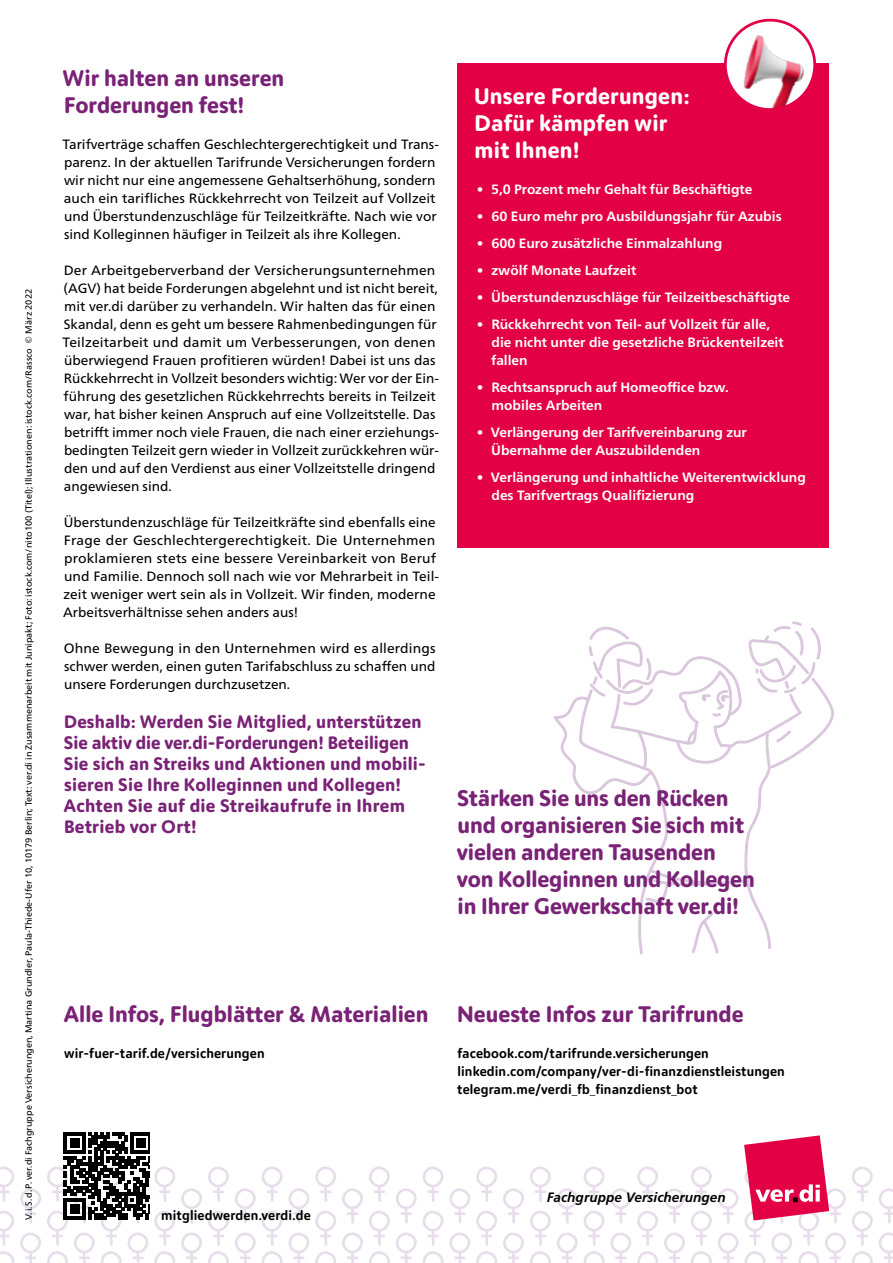
<style>
.page{position:relative;width:893px;height:1263px;background:#fff}
.page>*{position:absolute;margin:0;border:0;box-sizing:border-box;transform-origin:0 0}
.t1{font:700 22.5px/27px "Moniker";letter-spacing:-.005em;color:#792276}
.t2{font:700 22.5px/27px "Moniker";letter-spacing:.01em;color:#fff}
.Teaser_1{font:700 18px/21px "Moniker";letter-spacing:.01em;color:#792276}
.FT{font:13.5px/18px "Frutiger Neue LT Pro";color:#000}
.t3{font:700 13.5px/18px "Frutiger Neue LT Pro";color:#fff}
.Webadressen{font:500 13.5px "Moniker";letter-spacing:.01em;color:#000}
.t4{font:italic 700 13.5px "Frutiger LT Std";letter-spacing:.005em;color:#000}
.Impressum{font:9px "Frutiger Neue LT Pro";color:#000}
.s1{font-weight:400}
</style>
<div class="page">
<svg style="left:20px;top:1188px;width:21px;height:75px"></svg>
<svg style="left:181px;top:1188px;width:21px;height:75px"></svg>
<svg style="left:342px;top:1188px;width:21px;height:75px"></svg>
<svg style="left:235px;top:1188px;width:21px;height:75px"></svg>
<svg style="left:396px;top:1188px;width:21px;height:75px"></svg>
<svg style="left:610px;top:1188px;width:21px;height:75px"></svg>
<svg style="left:503px;top:1188px;width:21px;height:75px"></svg>
<svg style="left:664px;top:1188px;width:21px;height:75px"></svg>
<svg style="left:879px;top:1188px;width:14px;height:75px"></svg>
<svg style="left:0;top:1166px;width:14px;height:97px"></svg>
<svg style="left:315px;top:1166px;width:21px;height:97px"></svg>
<svg style="left:208px;top:1166px;width:21px;height:97px"></svg>
<svg style="left:369px;top:1166px;width:21px;height:97px"></svg>
<svg style="left:262px;top:1166px;width:47px;height:97px"></svg>
<svg style="left:423px;top:1166px;width:47px;height:97px"></svg>
<svg style="left:476px;top:1166px;width:21px;height:97px"></svg>
<svg style="left:637px;top:1166px;width:21px;height:97px"></svg>
<svg style="left:530px;top:1166px;width:21px;height:97px"></svg>
<svg style="left:691px;top:1166px;width:21px;height:97px"></svg>
<svg style="left:852px;top:1166px;width:21px;height:97px"></svg>
<svg style="left:557px;top:1166px;width:47px;height:97px"></svg>
<svg style="left:718px;top:1135px;width:128px;height:128px"></svg>
<svg style="left:47px;top:1132px;width:128px;height:131px"></svg>
<div style="left:457px;top:64px;width:372px;height:484px;background:#e40045"></div>
<img style="left:729px;top:20px;width:86px;height:87px">
<div style="left:724px;top:19px;width:92px;height:92px;border:3px solid #e40045;border-radius:50%"></div>
<svg style="left:553px;top:621px;width:281px;height:334px"></svg>
<p class="Impressum" style="left:23px;top:1220px;width:933px;rotate:-90deg">V.i.S.d.P. ver.di Fachgruppe Versicherungen, Martina Grundler, Paula-Thiede-Ufer 10, 10179 Berlin; Text: ver.di in Zusammenarbeit mit Junipakt; Foto: istock.com/nito100 (Titel); Illustrationen: istock.com/Rassco © März 2022</p>
<h2 class="t1" style="left:63px;top:63px;width:223px">Wir halten an unseren<br>Forderungen fest!</h2>
<p class="FT" style="left:63px;top:135px;width:378px">Tarifverträge schaffen Geschlechtergerechtigkeit und Trans&shy;parenz. In der aktuellen Tarifrunde Versicherungen fordern wir nicht nur eine angemessene Gehaltserhöhung, sondern auch ein tarifliches Rückkehrrecht von Teilzeit auf Vollzeit und Überstundenzuschläge für Teilzeitkräfte. Nach wie vor sind Kolleginnen häufiger in Teilzeit als ihre Kollegen.</p>
<p class="FT" style="left:63px;top:261px;width:378px">Der Arbeitgeberverband der Versicherungsunternehmen (AGV) hat beide Forderungen abgelehnt und ist nicht bereit, mit ver.di darüber zu verhandeln. Wir halten das für einen Skandal, denn es geht um bessere Rahmenbedingungen für Teilzeitarbeit und damit um Verbesserungen, von denen überwiegend Frauen profitieren würden! Dabei ist uns das Rückkehrrecht in Vollzeit besonders wichtig: Wer vor der Ein&shy;führung des gesetzlichen Rückkehrrechts bereits in Teilzeit war, hat bisher keinen Anspruch auf eine Vollzeitstelle. Das betrifft immer noch viele Frauen, die nach einer erziehungs&shy;bedingten Teilzeit gern wieder in Vollzeit zurückkehren wür&shy;den und auf den Verdienst aus einer Vollzeitstelle dringend angewiesen sind.</p>
<p class="FT" style="left:63px;top:513px;width:377px">Überstundenzuschläge für Teilzeitkräfte sind ebenfalls eine Frage der Geschlechtergerechtigkeit. Die Unternehmen proklamieren stets eine bessere Vereinbarkeit von Beruf und Familie. Dennoch soll nach wie vor Mehrarbeit in Teil&shy;zeit weniger wert sein als in Vollzeit. Wir finden, moderne Arbeitsverhältnisse sehen anders aus!</p>
<p class="FT" style="left:64px;top:639px;width:373px;text-align:justify">Ohne Bewegung in den Unternehmen wird es allerdings schwer werden, einen guten Tarifabschluss zu schaffen und unsere Forderungen durchzusetzen.</p>
<p class="Teaser_1" style="left:63px;top:710px;width:364px">Deshalb: Werden Sie Mitglied, unterstützen Sie aktiv die ver.di-Forderungen! Beteiligen Sie sich an Streiks und Aktionen und mobili&shy;sieren Sie Ihre Kolleginnen und Kollegen!<br>Achten Sie auf die Streikaufrufe in Ihrem Betrieb vor Ort!</p>
<h2 class="t2" style="left:474px;top:81px;width:217px">Unsere Forderungen:<br>Dafür kämpfen wir mit Ihnen!</h2>
<p class="t3" style="left:477px;top:180px;width:277px"><span class="s1">•</span> 5,0 Prozent mehr Gehalt für Beschäftigte</p>
<p class="t3" style="left:477px;top:207px;width:306px"><span class="s1">•</span> 60 Euro mehr pro Ausbildungsjahr für Azubis</p>
<p class="t3" style="left:477px;top:234px;width:247px"><span class="s1">•</span> 600 Euro zusätzliche Einmalzahlung</p>
<p class="t3" style="left:477px;top:261px;width:161px"><span class="s1">•</span> zwölf Monate Laufzeit</p>
<p class="t3" style="left:477px;top:288px;width:315px"><span class="s1">•</span> Überstundenzuschläge für Teilzeitbeschäftigte</p>
<p class="t3" style="left:491px;top:315px;width:294px;text-indent:-15px"><span class="s1">•</span> Rückkehrrecht von Teil- auf Vollzeit für alle, die nicht unter die gesetzliche Brückenteilzeit fallen</p>
<p class="t3" style="left:492px;top:378px;width:239px;text-indent:-15px"><span class="s1">•</span> Rechtsanspruch auf Homeoffice bzw. mobiles Arbeiten</p>
<p class="t3" style="left:491px;top:423px;width:257px;text-indent:-15px"><span class="s1">•</span> Verlängerung der Tarifvereinbarung zur<br>Übernahme der Auszubildenden</p>
<p class="t3" style="left:491px;top:468px;width:316px;text-indent:-15px"><span class="s1">•</span> Verlängerung und inhaltliche Weiterentwicklung des Tarifvertrags Qualifizierung</p>
<h2 class="t1" style="left:457px;top:783px;width:300px">Stärken Sie uns den Rücken und organisieren Sie sich mit vielen anderen Tausenden von Kolleginnen und Kollegen in Ihrer Gewerkschaft ver.di!</h2>
<h2 class="t1" style="left:63px;top:999px;width:367px">Alle Infos, Flugblätter &amp; Materialien</h2>
<p class="Webadressen" style="left:64px;top:1044px;width:202px">wir-fuer-tarif.de/versicherungen</p>
<h2 class="t1" style="left:457px;top:999px;width:288px">Neueste Infos zur Tarifrunde</h2>
<p class="Webadressen" style="left:457px;top:1044px;width:253px">facebook.com/tarifrunde.versicherungen</p>
<p class="Webadressen" style="left:457px;top:1062px;width:329px">linkedin.com/company/ver-di-finanzdienstleistungen</p>
<p class="Webadressen" style="left:457px;top:1080px;width:242px">telegram.me/verdi_fb_finanzdienst_bot</p>
<p class="Webadressen" style="left:161px;top:1206px;width:151px">mitgliedwerden.verdi.de</p>
<p class="t4" style="left:547px;top:1189px;width:180px">Fachgruppe Versicherungen</p>
</div>
